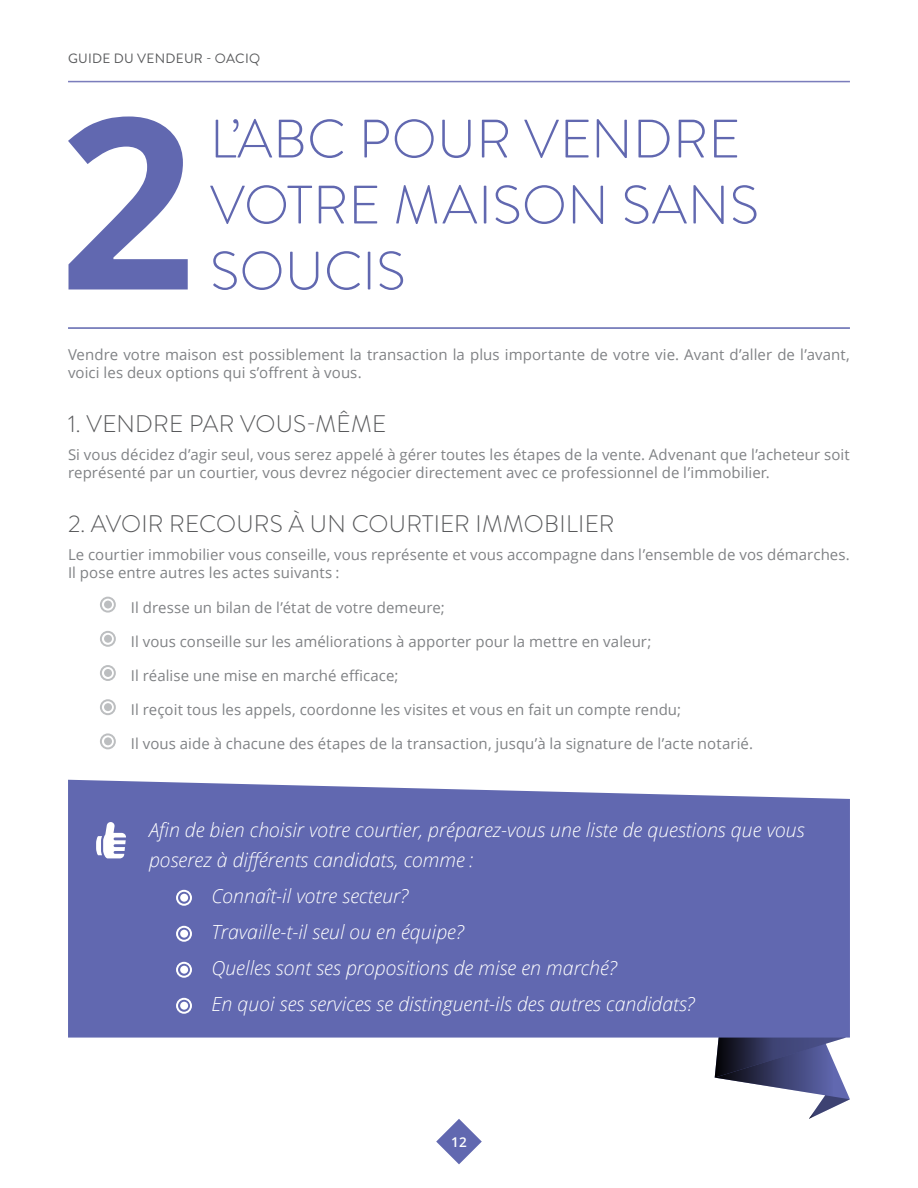
<style>
.page{position:relative;width:918px;height:1188px;background:#fff}
.page>*{position:absolute;margin:0;border:0;box-sizing:border-box;transform-origin:0 0}
.t1{font:700 238.95px "Open Sans";color:#6168b0}
.t2{font:300 54px/66px "Brandon Grotesque";letter-spacing:.005em;color:#6168b0}
.t3{font:300 24px "Brandon Grotesque";letter-spacing:.01em;color:#58595b}
.t4{font:italic 300 19.5px/36px "Open Sans";color:#fff}
.t5{font:15px/18px "Open Sans";letter-spacing:.005em;color:#808285}
.t6{font:13.5px "Brandon Grotesque";letter-spacing:.02em;color:#58595b}
.t7{font:600 13.5px "Open Sans";color:#fff}
</style>
<div class="page">
<svg style="left:436px;top:1119px;width:46px;height:45px"></svg>
<hr style="left:68px;top:81px;width:782px;height:1px;background:#7b7dbc">
<hr style="left:68px;top:327px;width:782px;height:2px;background:#6168b0">
<svg style="left:100px;top:597px;width:16px;height:16px"></svg>
<div style="left:104px;top:601px;width:8px;height:8px;background:#bcbec0;border-radius:50%"></div>
<svg style="left:100px;top:631px;width:16px;height:16px"></svg>
<div style="left:104px;top:635px;width:8px;height:8px;background:#bcbec0;border-radius:50%"></div>
<svg style="left:100px;top:665px;width:16px;height:16px"></svg>
<div style="left:104px;top:669px;width:8px;height:8px;background:#bcbec0;border-radius:50%"></div>
<svg style="left:100px;top:699px;width:16px;height:16px"></svg>
<div style="left:104px;top:703px;width:8px;height:8px;background:#bcbec0;border-radius:50%"></div>
<svg style="left:100px;top:733px;width:16px;height:16px"></svg>
<div style="left:104px;top:737px;width:8px;height:8px;background:#bcbec0;border-radius:50%"></div>
<svg style="left:68px;top:780px;width:782px;height:298px;background:#787ebb"></svg>
<svg style="left:715px;top:1038px;width:131px;height:6px"></svg>
<svg style="left:715px;top:1044px;width:134px;height:51px"></svg>
<svg style="left:809px;top:1095px;width:41px;height:24px"></svg>
<svg style="left:96px;top:822px;width:30px;height:36px"></svg>
<svg style="left:176px;top:890px;width:16px;height:16px"></svg>
<div style="left:180px;top:894px;width:8px;height:8px;background:#fff;border-radius:50%"></div>
<svg style="left:176px;top:926px;width:16px;height:16px"></svg>
<div style="left:180px;top:930px;width:8px;height:8px;background:#fff;border-radius:50%"></div>
<svg style="left:176px;top:962px;width:16px;height:16px"></svg>
<div style="left:180px;top:966px;width:8px;height:8px;background:#fff;border-radius:50%"></div>
<svg style="left:176px;top:998px;width:16px;height:16px"></svg>
<div style="left:180px;top:1002px;width:8px;height:8px;background:#fff;border-radius:50%"></div>
<p class="t6" style="left:68px;top:50px;width:194px">GUIDE DU VENDEUR - OACIQ</p>
<h1 class="t1" style="left:59px;top:34px;width:138px">2</h1>
<h2 class="t2" style="left:210px;top:106px;width:551px">L’ABC POUR VENDRE<br>VOTRE MAISON SANS<br>SOUCIS</h2>
<p class="t5" style="left:68px;top:345px;width:783px">Vendre votre maison est possiblement la transaction la plus importante de votre vie. Avant d’aller de l’avant, voici les deux options qui s’offrent à vous.</p>
<h3 class="t3" style="left:68px;top:407px;width:320px">1. VENDRE PAR VOUS-MÊME</h3>
<p class="t5" style="left:68px;top:445px;width:783px">Si vous décidez d’agir seul, vous serez appelé à gérer toutes les étapes de la vente. Advenant que l’acheteur soit représenté par un courtier, vous devrez négocier directement avec ce professionnel de l’immobilier.</p>
<h3 class="t3" style="left:68px;top:507px;width:548px">2. AVOIR RECOURS À UN COURTIER IMMOBILIER</h3>
<p class="t5" style="left:68px;top:546px;width:783px">Le courtier immobilier vous conseille, vous représente et vous accompagne dans l’ensemble de vos démarches.<br>Il pose entre autres les actes suivants :</p>
<p class="t5" style="left:131px;top:598px;width:316px">Il dresse un bilan de l’état de votre demeure;</p>
<p class="t5" style="left:131px;top:632px;width:522px">Il vous conseille sur les améliorations à apporter pour la mettre en valeur;</p>
<p class="t5" style="left:131px;top:666px;width:269px">Il réalise une mise en marché efficace;</p>
<p class="t5" style="left:131px;top:700px;width:552px">Il reçoit tous les appels, coordonne les visites et vous en fait un compte rendu;</p>
<p class="t5" style="left:131px;top:735px;width:624px">Il vous aide à chacune des étapes de la transaction, jusqu’à la signature de l’acte notarié.</p>
<h3 class="t4" style="left:149px;top:814px;width:657px;line-height:30px">Afin de bien choisir votre courtier, préparez-vous une liste de questions que vous poserez à différents candidats, comme :</h3>
<h3 class="t4" style="left:211px;top:877px;width:485px">Connaît-il votre secteur?<br>Travaille-t-il seul ou en équipe?<br>Quelles sont ses propositions de mise en marché?<br>En quoi ses services se distinguent-ils des autres candidats?</h3>
<p class="t7" style="left:451px;top:1133px;width:17px">12</p>
</div>
